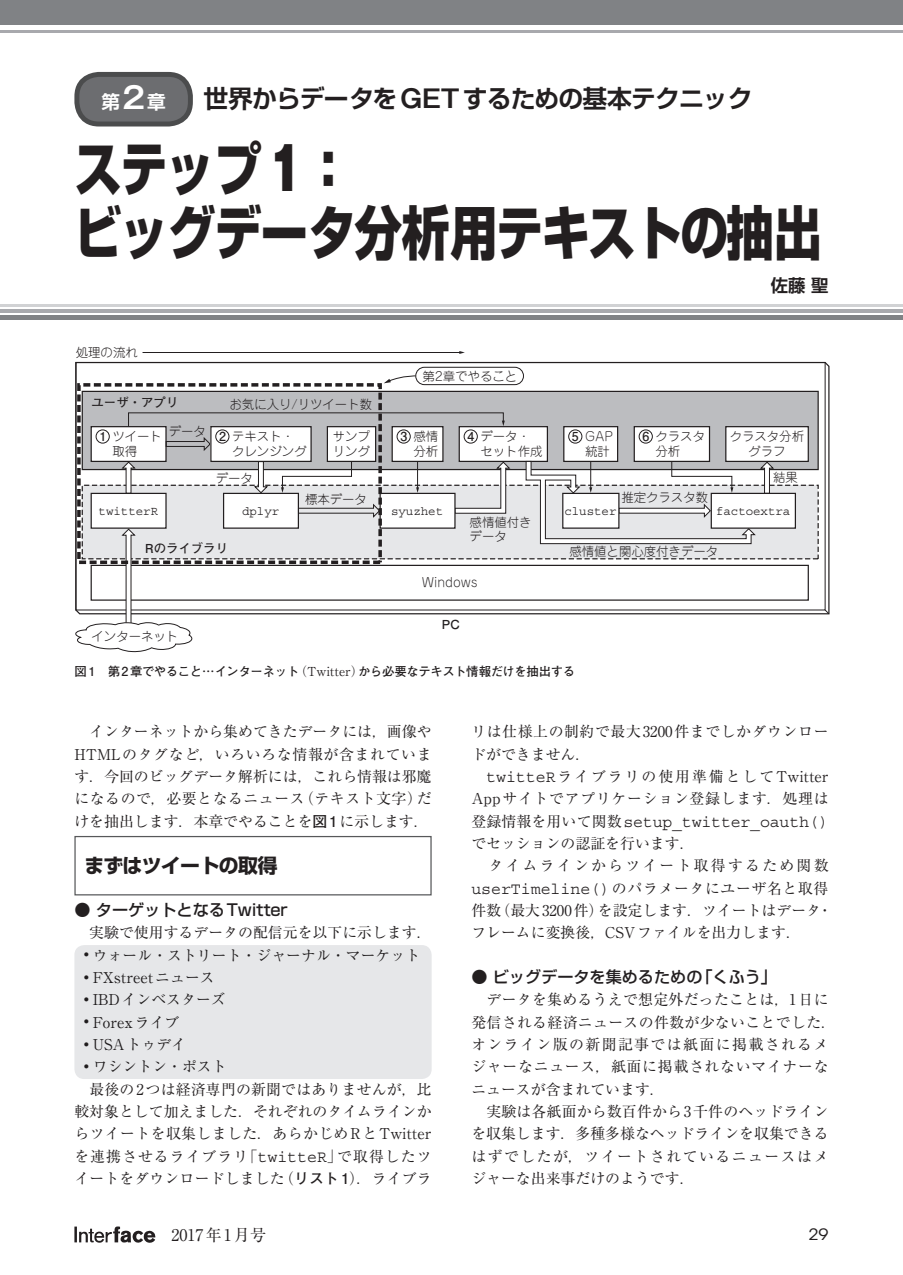
<style>
.page{position:relative;width:903px;height:1275px;background:#fff}
.page>*{position:absolute;margin:0;border:0;box-sizing:border-box;transform-origin:0 0}
.t1{font:800 58.27px/64.6px "Shin Go Pro";letter-spacing:-.035em;color:#231f20;scale:.82 1}
.t2{font:700 24.85px "Shin Go Pro De";letter-spacing:-.035em;color:#231f20}
.t3{font:700 19.78px "Shin Go Pro";letter-spacing:-.035em;color:#231f20}
.t4{font:700 18.55px "Shin Go Pro De";color:#fff}
.t5{font:700 17.32px "Shin Go Pro De";color:#231f20}
.t6{font:16.45px "Courier Std";letter-spacing:-.01em;color:#231f20}
.t7{font:500 16.1px "Shin Go Pro";color:#231f20}
.t8{font:16.1px "Ryumin Pro";color:#231f20}
.t9{font:15.58px "ITC Avant Garde Std";color:#231f20;scale:1.11 1}
.t10{font:14.88px/22.4px "Ryumin Pro";letter-spacing:.01em;color:#231f20}
.t11{font:14.88px/22.4px "Ryumin Pro";letter-spacing:.05em;color:#231f20;text-align:right}
.t12{font:14.88px/22.4px "Ryumin Pro";letter-spacing:.15em;color:#231f20}
.t13{font:14.88px/22.4px "Ryumin Pro";letter-spacing:.04em;color:#231f20}
.t14{font:300 12.42px/14.9px "Jun 101 Pro";color:#231f20}
.t15{font:700 12.42px "Futo Go B101 Pro";letter-spacing:-.035em;color:#231f20}
.t16{font:12.42px "Courier Std";color:#231f20}
.t17{font:700 12.42px "Futo Go B101 Pro";color:#231f20}
.s1{font-family:"Gothic MB101 Pro De";font-size:29.75px}
.s2{font-family:"Gothic MB101 Pro De"}
.s3{font-family:"Gothic MB101 Pro"}
.s4{font-family:"Ryumin Pro";font-weight:400}
.s5{font-family:"Futo Go B101 Pro";font-weight:700}
.s6{font-size:25.38px}
.s7{font-family:"Courier Std";font-size:16.45px}
.s8{font-family:"Ryumin Pro";font-size:14.88px}
</style>
<div class="page">
<svg style="left:74px;top:1226px;width:81px;height:17px"></svg>
<div style="left:0;top:0;width:903px;height:25px;background:#808285"></div>
<hr style="left:0;top:30px;width:903px;height:2px;background:#a8a9ad">
<hr style="left:0;top:309px;width:903px;height:4px;background:#a8a9ad">
<div style="left:0;top:315px;width:903px;height:5px;background:#808285"></div>
<hr style="left:0;top:304px;width:903px;height:2px;background:#d1d2d4">
<div style="left:74px;top:836px;width:358px;height:59px;background:#fff;border:1px solid #57585a"></div>
<div style="left:74px;top:945px;width:358px;height:134px;background:#e6e7e9;border-radius:10px"></div>
<svg style="left:75px;top:361px;width:755px;height:254px"></svg>
<svg style="left:824px;top:609px;width:6px;height:6px"></svg>
<hr style="left:143px;top:352px;width:317px;height:1px;background:#231f20">
<svg style="left:459px;top:351px;width:6px;height:3px"></svg>
<div style="left:91px;top:427px;width:75px;height:34px;background:#fff"></div>
<div style="left:91px;top:426px;width:76px;height:36px;border:1px solid #231f20"></div>
<div style="left:224px;top:493px;width:74px;height:35px;background:#fff"></div>
<div style="left:223px;top:493px;width:76px;height:36px;border:1px solid #231f20"></div>
<div style="left:91px;top:565px;width:717px;height:35px;background:#fff"></div>
<div style="left:91px;top:565px;width:718px;height:36px;border:1px solid #231f20"></div>
<div style="left:459px;top:427px;width:88px;height:34px;background:#fff"></div>
<div style="left:459px;top:426px;width:89px;height:36px;border:1px solid #231f20"></div>
<div style="left:634px;top:427px;width:75px;height:34px;background:#fff"></div>
<div style="left:634px;top:426px;width:76px;height:36px;border:1px solid #231f20"></div>
<div style="left:726px;top:427px;width:82px;height:34px;background:#fff"></div>
<div style="left:725px;top:426px;width:84px;height:36px;border:1px solid #231f20"></div>
<div style="left:392px;top:427px;width:51px;height:34px;background:#fff"></div>
<div style="left:392px;top:426px;width:51px;height:36px;border:1px solid #231f20"></div>
<div style="left:564px;top:427px;width:54px;height:34px;background:#fff"></div>
<div style="left:563px;top:426px;width:55px;height:36px;border:1px solid #231f20"></div>
<div style="left:327px;top:427px;width:49px;height:34px;background:#fff"></div>
<div style="left:327px;top:426px;width:49px;height:36px;border:1px solid #231f20"></div>
<svg style="left:165px;top:436px;width:45px;height:15px"></svg>
<svg style="left:128px;top:412px;width:377px;height:15px;background:#abacaf"></svg>
<svg style="left:416px;top:462px;width:3px;height:31px"></svg>
<svg style="left:281px;top:461px;width:71px;height:32px"></svg>
<svg style="left:298px;top:503px;width:79px;height:15px"></svg>
<svg style="left:121px;top:461px;width:15px;height:32px"></svg>
<svg style="left:253px;top:462px;width:15px;height:32px"></svg>
<svg style="left:454px;top:461px;width:57px;height:53px"></svg>
<svg style="left:525px;top:461px;width:249px;height:83px"></svg>
<svg style="left:75px;top:528px;width:118px;height:125px"></svg>
<div style="left:711px;top:493px;width:84px;height:35px;background:#fff"></div>
<div style="left:711px;top:493px;width:85px;height:36px;border:1px solid #231f20"></div>
<div style="left:380px;top:493px;width:75px;height:35px;background:#fff"></div>
<div style="left:379px;top:493px;width:76px;height:36px;border:1px solid #231f20"></div>
<div style="left:211px;top:427px;width:100px;height:34px;background:#fff"></div>
<div style="left:210px;top:426px;width:102px;height:36px;border:1px solid #231f20"></div>
<div style="left:91px;top:493px;width:75px;height:35px;background:#fff"></div>
<div style="left:91px;top:493px;width:76px;height:36px;border:1px solid #231f20"></div>
<div style="left:77px;top:383px;width:305px;height:181px;border:4px dashed #231f20"></div>
<svg style="left:384px;top:375px;width:32px;height:8px"></svg>
<div style="left:96px;top:430px;width:13px;height:13px;border:1px solid #231f20;border-radius:50%"></div>
<div style="left:216px;top:430px;width:13px;height:13px;border:1px solid #231f20;border-radius:50%"></div>
<div style="left:464px;top:430px;width:13px;height:13px;border:1px solid #231f20;border-radius:50%"></div>
<div style="left:639px;top:430px;width:13px;height:13px;border:1px solid #231f20;border-radius:50%"></div>
<div style="left:397px;top:430px;width:13px;height:13px;border:1px solid #231f20;border-radius:50%"></div>
<div style="left:568px;top:430px;width:14px;height:13px;border:1px solid #231f20;border-radius:50%"></div>
<div style="left:416px;top:367px;width:107px;height:18px;background:#fff;border-radius:9px"></div>
<div style="left:415px;top:367px;width:109px;height:18px;border:1px solid #231f20;border-radius:9px"></div>
<div style="left:77px;top:74px;width:113px;height:50px;background:#6c6d70;border-radius:22px"></div>
<div style="left:74px;top:72px;width:119px;height:54px;border:5px solid #4b4c4d;border-radius:22px"></div>
<p class="t4" style="left:101px;top:87px;width:66px">第<span class="s1">2</span>章</p>
<h2 class="t2" style="left:203px;top:78px;width:551px">世界からデータを <span class="s2">GET</span> するための基本テクニック</h2>
<h1 class="t1" style="left:74px;top:130px;width:913px">ステップ<span class="s3">1：<br></span>ビッグデータ分析用テキストの抽出</h1>
<p class="t14" style="left:76px;top:343px;width:64px">処理の流れ</p>
<p class="t15" style="left:92px;top:392px;width:88px">ユーザ・アプリ</p>
<p class="t14" style="left:230px;top:396px;width:144px">お気に入り/リツイート数</p>
<p class="t14" style="left:423px;top:367px;width:96px">第2章でやること</p>
<p class="t5" style="left:771px;top:271px;width:59px">佐藤 聖</p>
<p class="t14" style="left:112px;top:428px;width:95px">ツイートデータ取得</p>
<p class="t15" style="left:219px;top:426px;width:8px">2</p>
<p class="t14" style="left:480px;top:428px;width:64px">データ・セット作成</p>
<p class="t15" style="left:99px;top:426px;width:8px">1</p>
<p class="t14" style="left:232px;top:428px;width:76px">テキスト・クレンジング</p>
<p class="t14" style="left:333px;top:428px;width:39px">サンプリング</p>
<p class="t14" style="left:413px;top:428px;width:26px">感情</p>
<p class="t15" style="left:642px;top:426px;width:8px">6</p>
<p class="t14" style="left:413px;top:443px;width:26px">分析</p>
<p class="t15" style="left:467px;top:426px;width:8px">4</p>
<p class="t14" style="left:655px;top:428px;width:51px">クラスタ分析</p>
<p class="t14" style="left:730px;top:428px;width:76px;text-align:center">クラスタ分析グラフ</p>
<p class="t15" style="left:400px;top:426px;width:8px">3</p>
<p class="t14" style="left:585px;top:428px;width:30px">GAP統計</p>
<p class="t15" style="left:572px;top:426px;width:8px">5</p>
<p class="t14" style="left:216px;top:469px;width:39px">データ</p>
<p class="t14" style="left:773px;top:469px;width:26px">結果</p>
<p class="t14" style="left:305px;top:490px;width:64px">標本データ</p>
<p class="t14" style="left:621px;top:489px;width:88px">推定クラスタ数</p>
<p class="t14" style="left:470px;top:513px;width:64px">感情値付きデータ</p>
<p class="t14" style="left:569px;top:542px;width:150px">感情値と関心度付きデータ</p>
<p class="t16" style="left:99px;top:505px;width:61px">twitterR</p>
<p class="t16" style="left:242px;top:505px;width:39px">dplyr</p>
<p class="t16" style="left:391px;top:505px;width:54px">syuzhet</p>
<p class="t16" style="left:564px;top:505px;width:54px">cluster</p>
<p class="t16" style="left:716px;top:505px;width:76px">factoextra</p>
<p class="t17" style="left:145px;top:538px;width:84px">Rのライブラリ</p>
<p class="t14" style="left:422px;top:573px;width:58px">Windows</p>
<p class="t14" style="left:92px;top:628px;width:88px">インターネット</p>
<p class="t15" style="left:442px;top:614px;width:19px">PC</p>
<p class="t15" style="left:74px;top:661px;width:502px">図 1　第 2章でやること…インターネット<span class="s4">（Twitter）</span>から必要なテキスト情報だけを抽出する</p>
<p class="t10" style="left:74px;top:720px;width:359px;text-align:justify">　インターネットから集めてきたデータには，画像やHTMLのタグなど，いろいろな情報が含まれています．今回のビッグデータ解析には，これら情報は邪魔になるので，必要となるニュース（テキスト文字）だけを抽出します．本章でやることを<span class="s5">図1</span>に示します．</p>
<h3 class="t3" style="left:84px;top:850px;width:195px">まずはツイートの取得</h3>
<p class="t7" style="left:74px;top:896px;width:215px">● ターゲットとなるTwitter</p>
<p class="t10" style="left:73px;top:920px;width:360px">　実験で使用するデータの配信元を以下に示します．<span class="s6">・</span>ウォール・ストリート・ジャーナル・マーケット<span class="s6">・</span>FXstreetニュース<br><span class="s6">・</span>IBDインベスターズ<br><span class="s6">・</span>Forexライブ<br><span class="s6">・</span>USAトゥデイ<br><span class="s6">・</span>ワシントン・ポスト<br>　最後の2つは経済専門の新聞ではありませんが，比較対象として加えました．それぞれのタイムラインからツイートを収集しました．あらかじめRとTwitterを連携させるライブラリ「<span class="s7">twitteR</span>」で取得したツイートをダウンロードしました（<span class="s5">リスト 1</span>）．ライブラ</p>
<p class="t13" style="left:471px;top:720px;width:359px">リは仕様上の制約で最大3200件までしかダウンロードができません．</p>
<p class="t11" style="left:471px;top:764px;width:359px"><span class="s7">twitteR</span>ライブラリの使用準備としてTwitter<br>Appサイトでアプリケーション登録します．処理は</p>
<p class="t6" style="left:471px;top:813px;width:359px"><span class="s8">登録情報を用いて関数</span>setup_twitter_oauth()</p>
<p class="t12" style="left:471px;top:831px;width:359px">でセッションの認証を行います．<br>　タイムラインからツイート取得するため関数</p>
<p class="t6" style="left:471px;top:880px;width:359px">userTimeline()<span class="s8">のパラメータにユーザ名と取得</span></p>
<p class="t10" style="left:471px;top:898px;width:362px">件数（最大3200件）を設定します．ツイートはデータ・フレームに変換後，CSVファイルを出力します．</p>
<p class="t7" style="left:471px;top:963px;width:307px">● ビッグデータを集めるための「くふう」</p>
<p class="t10" style="left:471px;top:987px;width:366px">　データを集めるうえで想定外だったことは，1日に発信される経済ニュースの件数が少ないことでした．オンライン版の新聞記事では紙面に掲載されるメジャーなニュース，紙面に掲載されないマイナーなニュースが含まれています．<br>　実験は各紙面から数百件から3千件のヘッドラインを収集します．多種多様なヘッドラインを収集できるはずでしたが，ツイートされているニュースはメジャーな出来事だけのようです．</p>
<p class="t8" style="left:155px;top:1222px;width:112px">　2017年1月号</p>
<p class="t9" style="left:808px;top:1225px;width:20px">29</p>
</div>
